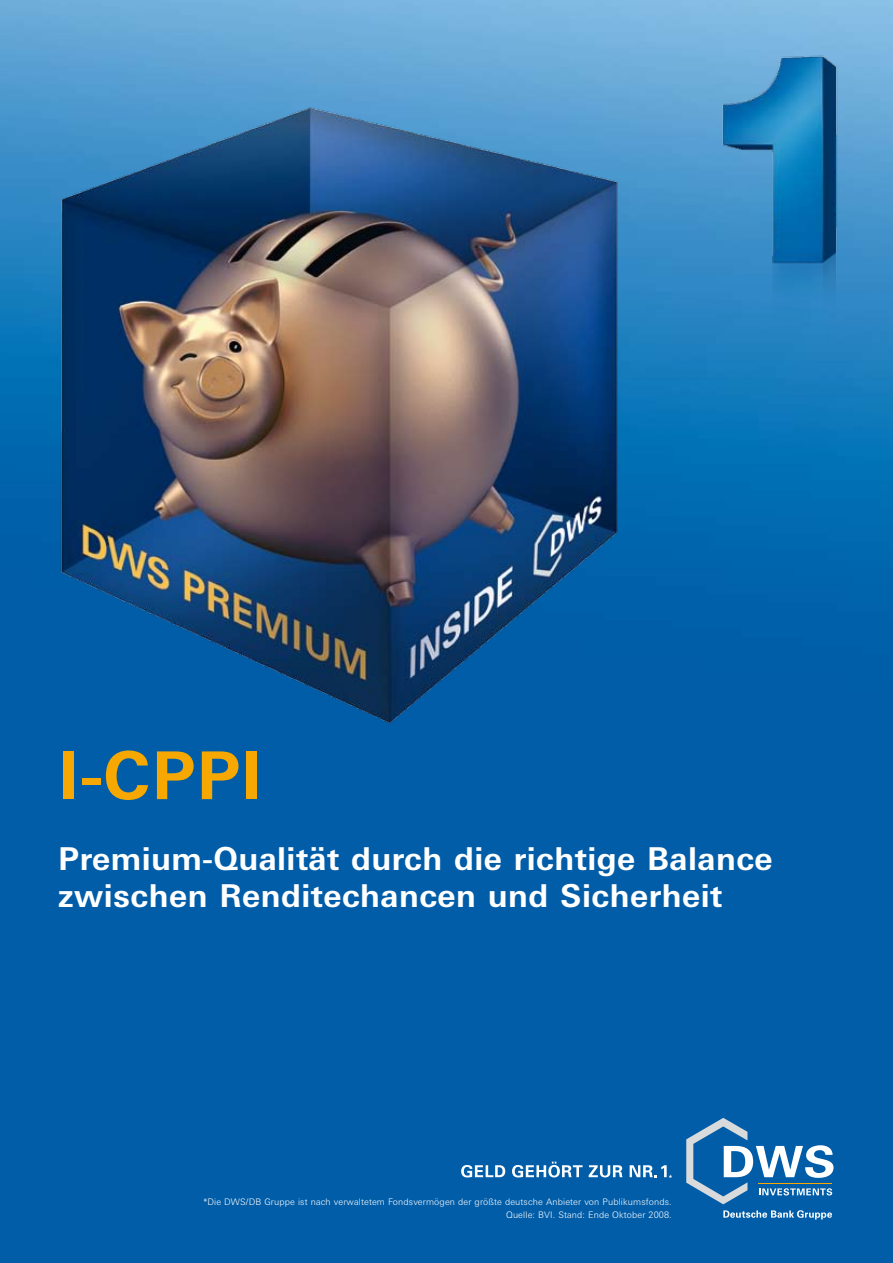
<style>
.page{position:relative;width:893px;height:1263px;background:#fff}
.page>*{position:absolute;margin:0;border:0;box-sizing:border-box;transform-origin:0 0}
.t1{font:700 66px "Deu Ba Univers";color:#f6a800}
.t2{font:700 31.5px/37.5px "Deu Ba Univers";letter-spacing:.015em;color:#fff}
.t3{font:300 9px/12.8px "Deu Ba Univers";letter-spacing:.015em;color:#fff;text-align:right}
</style>
<div class="page">
<img style="left:0;top:0;width:893px;height:1263px">
<img style="left:714px;top:9px;width:131px;height:459px">
<svg style="left:686px;top:1118px;width:147px;height:86px;background:#4184ba"></svg>
<svg style="left:461px;top:1165px;width:44px;height:12px"></svg>
<svg style="left:512px;top:1161px;width:71px;height:16px"></svg>
<svg style="left:589px;top:1165px;width:34px;height:12px"></svg>
<svg style="left:630px;top:1165px;width:42px;height:13px"></svg>
<svg style="left:723px;top:1210px;width:109px;height:9px"></svg>
<img style="left:0;top:37px;width:716px;height:704px">
<h1 class="t1" style="left:58px;top:736px;width:206px">I-CPPI</h1>
<h2 class="t2" style="left:58px;top:839px;width:716px">Premium-Qualität durch die richtige Balance zwischen Renditechancen und Sicherheit</h2>
<p class="t3" style="left:203px;top:1195px;width:470px">*Die DWS/DB Gruppe ist nach verwaltetem Fondsvermögen der größte deutsche Anbieter von Publikumsfonds.<br>Quelle: BVI. Stand: Ende Oktober 2008.</p>
</div>
